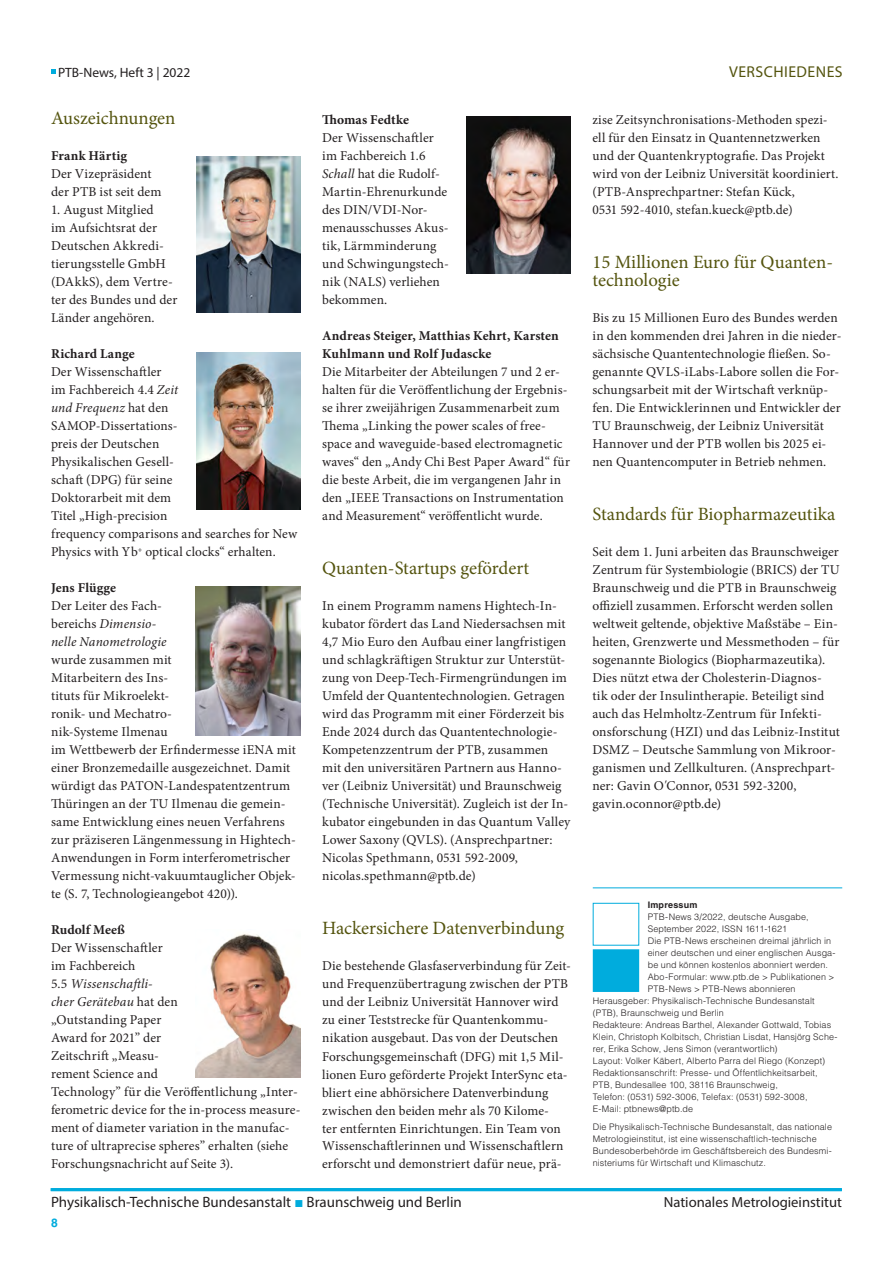
<style>
.page{position:relative;width:893px;height:1263px;background:#fff}
.page>*{position:absolute;margin:0;border:0;box-sizing:border-box;transform-origin:0 0}
.Auszeichnungen_Ueber{font:18.75px/18px "Minion Pro";color:#54540e}
.t1{font:15.75px "Myriad Pro";letter-spacing:.03em;color:#54540e}
.t2{font:15px "Myriad Pro";color:#231f20}
.t3{font:14.7px "Myriad Pro";color:#231f20}
.Fließtext_Verschiede{font:13.5px/18px "Minion Pro";letter-spacing:.005em;color:#231f20}
.Fließtext_Fett{font:13.5px/18px "Minion Pro";letter-spacing:.01em;color:#231f20}
.Fließtext_Verschiede-2{font:700 13.5px/18px "Minion Pro";letter-spacing:.01em;color:#231f20}
.Fließtext_Fett-2{font:700 13.5px "Minion Pro";letter-spacing:.005em;color:#231f20}
.t4{font:13.5px "Myriad Pro";color:#231f20}
.t5{font:700 12px "Helvetica LT Std";color:#00acdd}
.t6{font:300 9px/12px "Helvetica LT Std";letter-spacing:.015em;color:#231f20}
.t7{font:700 9px "Helvetica LT Std";letter-spacing:.025em;color:#231f20}
.s1{font-style:italic}
.s2{font-family:"Arial";color:#00acdd}
</style>
<div class="page">
<img style="left:196px;top:156px;width:104px;height:157px">
<img style="left:467px;top:117px;width:104px;height:156px">
<img style="left:196px;top:353px;width:104px;height:156px">
<img style="left:196px;top:587px;width:104px;height:148px">
<img style="left:196px;top:934px;width:104px;height:144px">
<hr style="left:593px;top:887px;width:249px;height:1px;background:#00acdd">
<div style="left:593px;top:949px;width:46px;height:43px;background:#00acdd"></div>
<svg style="left:592px;top:902px;width:48px;height:44px"></svg>
<svg style="left:51px;top:70px;width:4px;height:4px"></svg>
<hr style="left:51px;top:1188px;width:791px;height:3px;background:#00acdd">
<p class="t4" style="left:58px;top:64px;width:134px">PTB-News, Heft 3 | 2022</p>
<h1 class="Auszeichnungen_Ueber" style="left:51px;top:109px;width:126px">Auszeichnungen</h1>
<p class="Fließtext_Fett-2" style="left:51px;top:147px;width:78px">Frank Härtig</p>
<p class="Fließtext_Verschiede" style="left:51px;top:165px;width:112px">Der Vizepräsident der PTB ist seit dem</p>
<p class="Fließtext_Verschiede" style="left:51px;top:201px;width:128px">1. August Mitglied<br>im Aufsichtsrat der<br>Deutschen Akkredi&shy;tierungsstelle GmbH (DAkkS), dem Vertre&shy;ter des Bundes und der<br>Länder angehören.</p>
<p class="Fließtext_Fett-2" style="left:51px;top:345px;width:85px">Richard Lange</p>
<p class="Fließtext_Verschiede" style="left:51px;top:363px;width:248px">Der Wissenschaftler<br>im Fachbereich 4.4 <span class="s1">Zeit<br>und Frequenz</span> hat den<br>SAMOP-Dissertations-<br>preis der Deutschen<br>Physikalischen Gesell-<br>schaft (DPG) für seine<br>Doktorarbeit mit dem<br>Titel „High-precision<br>frequency comparisons and searches for New<br>Physics with Yb<sup>+</sup> optical clocks“ erhalten.</p>
<p class="Fließtext_Fett-2" style="left:51px;top:579px;width:66px">Jens Flügge</p>
<p class="Fließtext_Verschiede" style="left:51px;top:597px;width:246px">Der Leiter des Fach-<br>bereichs <span class="s1">Dimensio-<br>nelle Nanometrologie<br></span>wurde zusammen mit<br>Mitarbeitern des Ins-<br>tituts für Mikroelekt-<br>ronik- und Mechatro-<br>nik-Systeme Ilmenau<br>im Wettbewerb der Erfindermesse iENA mit einer Bronzemedaille ausgezeichnet. Damit würdigt das PATON-Landespatentzentrum<br>Thüringen an der TU Ilmenau die gemein&shy;same Entwicklung eines neuen Verfahrens zur präziseren Längenmessung in Hightech-<br>Anwendungen in Form interferometrischer<br>Vermessung nicht-vakuumtauglicher Objek&shy;te (S. 7, Technologieangebot 420)).</p>
<p class="Fließtext_Fett-2" style="left:51px;top:920px;width:75px">Rudolf Meeß</p>
<p class="Fließtext_Verschiede" style="left:51px;top:939px;width:251px">Der Wissenschaftler<br>im Fachbereich<br>5.5 <span class="s1">Wissenschaftli-<br>cher Gerätebau</span> hat den<br>„Outstanding Paper<br>Award for 2021” der<br>Zeitschrift „Measu-<br>rement Science and<br>Technology” für die Veröffentlichung „Inter&shy;ferometric device for the in-process measure&shy;ment of diameter variation in the manufac&shy;ture of ultraprecise spheres” erhalten (siehe<br>Forschungsnachricht auf Seite 3).</p>
<p class="Fließtext_Fett-2" style="left:322px;top:110px;width:88px">Thomas Fedtke</p>
<p class="Fließtext_Fett" style="left:322px;top:129px;width:128px">Der Wissenschaftler im Fachbereich 1.6<br><span class="s1">Schall</span> hat die Rudolf-<br>Martin-Ehrenurkunde des DIN/VDI-Nor&shy;menausschusses Akus&shy;tik, Lärmminderung und Schwingungstech&shy;nik (NALS) verliehen bekommen.</p>
<p class="Fließtext_Verschiede-2" style="left:322px;top:327px;width:238px">Andreas Steiger, Matthias Kehrt, Karsten<br>Kuhlmann und Rolf Judascke</p>
<p class="Fließtext_Verschiede" style="left:322px;top:363px;width:249px">Die Mitarbeiter der Abteilungen 7 und 2 er&shy;halten für die Veröffentlichung der Ergebnis&shy;se ihrer zweijährigen Zusammenarbeit zum Thema „Linking the power scales of free&shy;space and waveguide-based electromagnetic waves“ den „Andy Chi Best Paper Award“ für die beste Arbeit, die im vergangenen Jahr in den „IEEE Transactions on Instrumentation and Measurement“ veröffentlicht wurde.</p>
<h1 class="Auszeichnungen_Ueber" style="left:322px;top:559px;width:209px">Quanten-Startups gefördert</h1>
<p class="Fließtext_Verschiede" style="left:322px;top:597px;width:250px">In einem Programm namens Hightech-In&shy;kubator fördert das Land Niedersachsen mit 4,7 Mio Euro den Aufbau einer langfristigen und schlagkräftigen Struktur zur Unterstüt&shy;zung von Deep-Tech-Firmengründungen im Umfeld der Quantentechnologien. Getragen wird das Programm mit einer Förderzeit bis Ende 2024 durch das Quantentechnologie-Kompetenzzentrum der PTB, zusammen mit den universitären Partnern aus Hanno&shy;ver (Leibniz Universität) und Braunschweig (Technische Universität). Zugleich ist der In&shy;kubator eingebunden in das Quantum Valley Lower Saxony (QVLS). (Ansprechpartner:<br>Nicolas Spethmann, 0531 592-2009, nicolas.spethmann@ptb.de)</p>
<h1 class="Auszeichnungen_Ueber" style="left:322px;top:919px;width:244px">Hackersichere Datenverbindung</h1>
<p class="Fließtext_Verschiede" style="left:322px;top:957px;width:250px">Die bestehende Glasfaserverbindung für Zeit&shy;und Frequenzübertragung zwischen der PTB und der Leibniz Universität Hannover wird zu einer Teststrecke für Quantenkommu&shy;nikation ausgebaut. Das von der Deutschen Forschungsgemeinschaft (DFG) mit 1,5 Mil&shy;lionen Euro geförderte Projekt InterSync eta&shy;bliert eine abhörsichere Datenverbindung zwischen den beiden mehr als 70 Kilome-<br>ter entfernten Einrichtungen. Ein Team von Wissenschaftlerinnen und Wissenschaftlern erforscht und demonstriert dafür neue, prä-</p>
<p class="t1" style="left:729px;top:62px;width:115px">VERSCHIEDENES</p>
<p class="Fließtext_Verschiede" style="left:592px;top:111px;width:248px">zise Zeitsynchronisations-Methoden spezi&shy;ell für den Einsatz in Quantennetzwerken und der Quantenkryptografie. Das Projekt wird von der Leibniz Universität koordiniert. (PTB-Ansprechpartner: Stefan Kück,<br>0531 592-4010, stefan.kueck@ptb.de)</p>
<h1 class="Auszeichnungen_Ueber" style="left:592px;top:253px;width:242px">15 Millionen Euro für Quanten&shy;technologie</h1>
<p class="Fließtext_Verschiede" style="left:592px;top:309px;width:251px">Bis zu 15 Millionen Euro des Bundes werden in den kommenden drei Jahren in die nieder&shy;sächsische Quantentechnologie fließen. So&shy;genannte QVLS-iLabs-Labore sollen die For&shy;schungsarbeit mit der Wirtschaft verknüp&shy;fen. Die Entwicklerinnen und Entwickler der TU Braunschweig, der Leibniz Universität Hannover und der PTB wollen bis 2025 ei&shy;nen Quantencomputer in Betrieb nehmen.</p>
<h1 class="Auszeichnungen_Ueber" style="left:592px;top:505px;width:244px">Standards für Biopharmazeutika</h1>
<p class="Fließtext_Verschiede" style="left:592px;top:543px;width:249px">Seit dem 1. Juni arbeiten das Braunschweiger Zentrum für Systembiologie (BRICS) der TU Braunschweig und die PTB in Braunschweig offiziell zusammen. Erforscht werden sollen weltweit geltende, objektive Maßstäbe – Ein&shy;heiten, Grenzwerte und Messmethoden – für sogenannte Biologics (Biopharmazeutika).<br>Dies nützt etwa der Cholesterin-Diagnos&shy;tik oder der Insulintherapie. Beteiligt sind auch das Helmholtz-Zentrum für Infekti&shy;onsforschung (HZI) und das Leibniz-Institut DSMZ – Deutsche Sammlung von Mikroor&shy;ganismen und Zellkulturen. (Ansprechpart&shy;ner: Gavin O<span class="s1">'</span>Connor, 0531 592-3200, gavin.oconnor@ptb.de)</p>
<p class="t7" style="left:648px;top:900px;width:51px">Impressum</p>
<p class="t6" style="left:648px;top:911px;width:163px">PTB-News 3/2022, deutsche Ausgabe,</p>
<p class="t6" style="left:648px;top:923px;width:141px">September 2022, ISSN 1611-1621</p>
<p class="t6" style="left:648px;top:935px;width:185px">Die PTB-News erscheinen dreimal jährlich in</p>
<p class="t6" style="left:648px;top:947px;width:189px">einer deutschen und einer englischen Ausga-</p>
<p class="t6" style="left:648px;top:959px;width:182px">be und können kostenlos abonniert werden.</p>
<p class="t6" style="left:648px;top:971px;width:188px">Abo-Formular: www.ptb.de &gt; Publikationen &gt;</p>
<p class="t6" style="left:648px;top:983px;width:149px">PTB-News &gt; PTB-News abonnieren</p>
<p class="t6" style="left:593px;top:995px;width:223px">Herausgeber: Physikalisch-Technische Bundesanstalt</p>
<p class="t6" style="left:593px;top:1007px;width:133px">(PTB), Braunschweig und Berlin</p>
<p class="t6" style="left:593px;top:1019px;width:240px">Redakteure: Andreas Barthel, Alexander Gottwald, Tobias</p>
<p class="t6" style="left:593px;top:1031px;width:246px">Klein, Christoph Kolbitsch, Christian Lisdat, Hansjörg Sche-</p>
<p class="t6" style="left:593px;top:1043px;width:186px">rer, Erika Schow, Jens Simon (verantwortlich)</p>
<p class="t6" style="left:593px;top:1055px;width:234px">Layout: Volker Käbert, Alberto Parra del Riego (Konzept)</p>
<p class="t6" style="left:593px;top:1067px;width:226px">Redaktionsanschrift: Presse- und Öffentlichkeitsarbeit,</p>
<p class="t6" style="left:593px;top:1079px;width:187px">PTB, Bundesallee 100, 38116 Braunschweig,</p>
<p class="t6" style="left:593px;top:1091px;width:216px">Telefon: (0531) 592-3006, Telefax: (0531) 592-3008,</p>
<p class="t6" style="left:593px;top:1103px;width:102px">E-Mail: ptbnews@ptb.de</p>
<p class="t6" style="left:593px;top:1121px;width:241px">Die Physikalisch-Technische Bundesanstalt, das nationale Metrologieinstitut, ist eine wissenschaftlich-technische Bundesoberbehörde im Geschäftsbereich des Bundesmi&shy;nisteriums für Wirtschaft und Klimaschutz.</p>
<p class="t2" style="left:51px;top:1193px;width:412px">Physikalisch-Technische Bundesanstalt <span class="s2">■</span> Braunschweig und Berlin</p>
<p class="t3" style="left:664px;top:1193px;width:180px">Nationales Metrologieinstitut</p>
<p class="t5" style="left:51px;top:1215px;width:8px">8</p>
</div>
